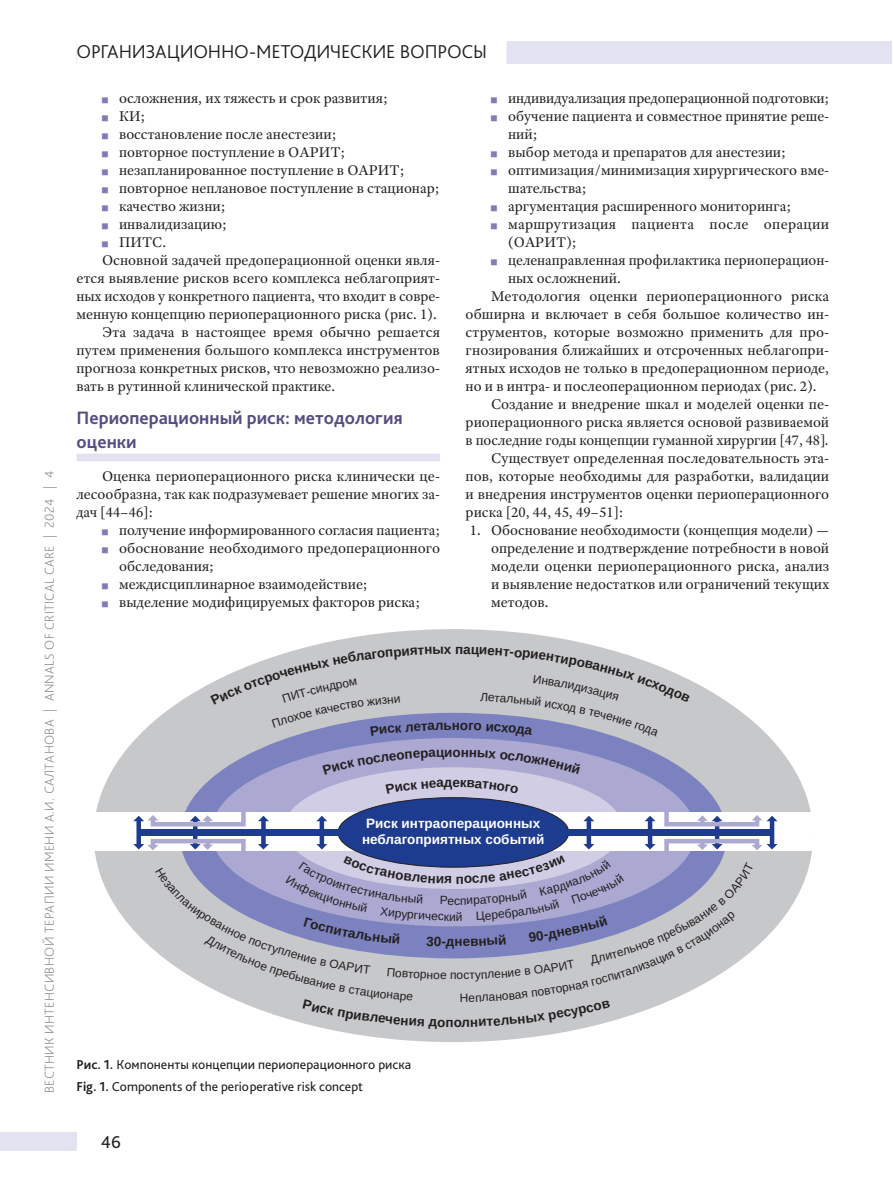
<style>
.page{position:relative;width:893px;height:1191px;background:#fff}
.page>*{position:absolute;margin:0;border:0;box-sizing:border-box;transform-origin:0 0}
.t1{font:300 19.5px "Bliss Pro";letter-spacing:-.01em;color:#231f20}
.t2{font:700 18.75px/24px "Bliss Pro";color:#544d81}
.t3{font:18px "Bliss Pro";color:#231f20}
.t4{font:15px/18px "Adobe Text Pro";color:#231f20;text-align:justify}
.t5{font:15px "Adobe Text Pro";letter-spacing:.02em;color:#231f20}
.t6{font:13.5px/22.2px "Bliss Pro";color:#231f20}
.t7{font:200 13.5px "Bliss Pro";letter-spacing:.025em;color:#808285}
.t8{font:700 13.5px/16.2px "Liberation Sans";color:#fff;text-align:center}
.t9{font:700 13.5px "Liberation Sans";color:#231f20}
.t10{font:12px "Liberation Sans";color:#231f20}
.s1{font-style:italic}
.s2{font-weight:700}
</style>
<div class="page">
<div style="left:0;top:1132px;width:77px;height:18px;background:#e3e2f1"></div>
<div style="left:77px;top:42px;width:815px;height:22px;background:#e3e2f1"></div>
<div style="left:77px;top:41px;width:815px;height:20px;background:#e3e2f1"></div>
<div style="left:77px;top:35px;width:429px;height:45px;background:#fff"></div>
<div style="left:77px;top:454px;width:363px;height:7px;background:#e3e2f1"></div>
<div style="left:94px;top:629px;width:719px;height:413px;background:#c7c8ca;border-radius:50%"></div>
<div style="left:180px;top:713px;width:547px;height:245px;background:#7b82bf;border-radius:50%"></div>
<div style="left:211px;top:738px;width:484px;height:188px;background:#aba8d2;border-radius:50%"></div>
<div style="left:284px;top:767px;width:339px;height:122px;background:#d0cde4;border-radius:50%"></div>
<div style="left:93px;top:812px;width:720px;height:38px;background:#fff"></div>
<div style="left:338px;top:797px;width:231px;height:70px;background:#1e3c8f;border-radius:50%"></div>
<div style="left:138px;top:829px;width:634px;height:7px;background:#1e3c8f"></div>
<div style="left:136px;top:820px;width:5px;height:24px;background:#1e3c8f"></div>
<hr style="left:193px;top:820px;width:4px;height:24px;background:#1e3c8f">
<div style="left:261px;top:820px;width:5px;height:24px;background:#1e3c8f"></div>
<svg style="left:258px;top:815px;width:11px;height:6px"></svg>
<hr style="left:320px;top:820px;width:4px;height:24px;background:#1e3c8f">
<svg style="left:316px;top:815px;width:11px;height:6px"></svg>
<hr style="left:587px;top:820px;width:4px;height:24px;background:#1e3c8f">
<svg style="left:583px;top:815px;width:11px;height:6px"></svg>
<hr style="left:648px;top:820px;width:4px;height:24px;background:#1e3c8f">
<svg style="left:645px;top:815px;width:10px;height:6px"></svg>
<hr style="left:715px;top:820px;width:4px;height:24px;background:#1e3c8f">
<hr style="left:770px;top:820px;width:4px;height:24px;background:#1e3c8f">
<svg style="left:664px;top:804px;width:113px;height:24px"></svg>
<svg style="left:133px;top:804px;width:113px;height:24px"></svg>
<svg style="left:462px;top:749px;width:117px;height:24px"></svg>
<svg style="left:324px;top:749px;width:128px;height:40px"></svg>
<svg style="left:133px;top:836px;width:318px;height:193px"></svg>
<svg style="left:457px;top:836px;width:320px;height:190px"></svg>
<svg style="left:210px;top:646px;width:479px;height:90px"></svg>
<p class="t7" style="left:41px;top:1093px;width:624px;rotate:-90deg">ВЕСТНИК ИНТЕНСИВНОЙ ТЕРАПИИ ИМЕНИ А.И. САЛТАНОВА | ANNALS OF CRITICAL CARE | 2024 | 4</p>
<h1 class="t1" style="left:77px;top:39px;width:412px">ОРГАНИЗАЦИОННО-МЕТОДИЧЕСКИЕ ВОПРОСЫ</h1>
<p class="t4" style="left:119px;top:89px;width:270px">осложнения, их тяжесть и срок развития;</p>
<p class="t4" style="left:119px;top:107px;width:28px">КИ;</p>
<p class="t4" style="left:119px;top:125px;width:219px">восстановление после анестезии;</p>
<p class="t4" style="left:119px;top:143px;width:228px">повторное поступление в ОАРИТ;</p>
<p class="t4" style="left:119px;top:161px;width:287px">незапланированное поступление в ОАРИТ;</p>
<p class="t4" style="left:119px;top:179px;width:322px">повторное неплановое поступление в стационар;</p>
<p class="t4" style="left:119px;top:197px;width:108px">качество жизни;</p>
<p class="t4" style="left:119px;top:215px;width:109px">инвалидизацию;</p>
<p class="t4" style="left:119px;top:233px;width:49px">ПИТС.</p>
<p class="t4" style="left:102px;top:251px;width:340px">Основной задачей предоперационной оценки явля-</p>
<p class="t4" style="left:77px;top:269px;width:365px">ется выявление рисков всего комплекса неблагоприят-</p>
<p class="t4" style="left:77px;top:287px;width:365px">ных исходов у конкретного пациента, что входит в совре-</p>
<p class="t4" style="left:77px;top:305px;width:362px">менную концепцию периоперационного риска (рис. 1).</p>
<p class="t4" style="left:102px;top:323px;width:340px">Эта задача в настоящее время обычно решается</p>
<p class="t4" style="left:77px;top:341px;width:365px">путем применения большого комплекса инструментов</p>
<p class="t4" style="left:77px;top:359px;width:365px">прогноза конкретных рисков, что невозможно реализо-</p>
<p class="t4" style="left:77px;top:377px;width:260px">вать в рутинной клинической практике.</p>
<p class="t2" style="left:77px;top:405px;width:328px">Периоперационный риск: методология оценки</p>
<p class="t4" style="left:77px;top:467px;width:365px;text-indent:26px">Оценка периоперационного риска клинически це&shy;лесообразна, так как подразумевает решение многих за&shy;дач [44–46]:</p>
<p class="t4" style="left:119px;top:521px;width:323px;text-align:left">получение информированного согласия пациента; обоснование необходимого предоперационного обследования;<br>междисциплинарное взаимодействие; выделение модифицируемых факторов риска;</p>
<p class="t4" style="left:508px;top:89px;width:323px">индивидуализация предоперационной подготовки;</p>
<p class="t4" style="left:508px;top:107px;width:323px">обучение пациента и совместное принятие реше-</p>
<p class="t4" style="left:508px;top:125px;width:31px">ний;</p>
<p class="t4" style="left:508px;top:143px;width:279px">выбор метода и препаратов для анестезии;</p>
<p class="t4" style="left:508px;top:161px;width:323px">оптимизация/минимизация хирургического вме-</p>
<p class="t4" style="left:508px;top:179px;width:80px">шательства;</p>
<p class="t4" style="left:508px;top:197px;width:284px">аргументация расширенного мониторинга;</p>
<p class="t5" style="left:508px;top:215px;width:322px">маршрутизация пациента после операции</p>
<p class="t4" style="left:508px;top:233px;width:70px">(ОАРИТ);</p>
<p class="t4" style="left:508px;top:251px;width:323px">целенаправленная профилактика периоперацион-</p>
<p class="t4" style="left:508px;top:269px;width:114px">ных осложнений.</p>
<p class="t4" style="left:491px;top:287px;width:339px">Методология оценки периоперационного риска</p>
<p class="t4" style="left:466px;top:305px;width:365px">обширна и включает в себя большое количество ин-</p>
<p class="t4" style="left:466px;top:323px;width:365px">струментов, которые возможно применить для про-</p>
<p class="t4" style="left:466px;top:341px;width:365px">гнозирования ближайших и отсроченных неблагопри-</p>
<p class="t4" style="left:466px;top:359px;width:365px">ятных исходов не только в предоперационном периоде,</p>
<p class="t4" style="left:466px;top:377px;width:352px">но и в интра- и послеоперационном периодах (рис. 2).</p>
<p class="t4" style="left:491px;top:395px;width:340px">Создание и внедрение шкал и моделей оценки пе-</p>
<p class="t4" style="left:466px;top:413px;width:365px">риоперационного риска является основой развиваемой</p>
<p class="t4" style="left:466px;top:431px;width:365px">в последние годы концепции гуманной хирургии [47, 48]<span class="s1">.</span></p>
<p class="t4" style="left:491px;top:449px;width:340px">Существует определенная последовательность эта-</p>
<p class="t4" style="left:466px;top:467px;width:365px">пов, которые необходимы для разработки, валидации</p>
<p class="t4" style="left:466px;top:485px;width:365px">и внедрения инструментов оценки периоперационного</p>
<p class="t4" style="left:466px;top:503px;width:159px">риска [20, 44, 45, 49–51]:</p>
<p class="t4" style="left:491px;top:521px;width:340px;text-indent:-21px">1. Обоснование необходимости (концепция модели) — определение и подтверждение потребности в новой модели оценки периоперационного риска, анализ и выявление недостатков или ограничений текущих методов.</p>
<p class="t9" style="left:444px;top:640px;width:9px">х</p>
<p class="t9" style="left:452px;top:715px;width:10px">н</p>
<p class="t9" style="left:452px;top:743px;width:10px">о</p>
<p class="t9" style="left:452px;top:773px;width:9px">е</p>
<p class="t8" style="left:362px;top:815px;width:184px">Риск интраоперационных неблагоприятных событий</p>
<p class="t10" style="left:447px;top:892px;width:14px">ес</p>
<p class="t10" style="left:449px;top:908px;width:8px">и</p>
<p class="t9" style="left:446px;top:932px;width:18px">дн</p>
<p class="t10" style="left:450px;top:967px;width:8px">п</p>
<p class="t6" style="left:77px;top:1052px;width:336px"><span class="s2">Рис. 1.</span> Компоненты концепции периоперационного риска<br><span class="s2">Fig. 1.</span> Components of the perioperative risk concept</p>
<p class="t3" style="left:101px;top:1131px;width:21px">46</p>
<p class="t9" style="left:445px;top:1012px;width:18px">по</p>
</div>
